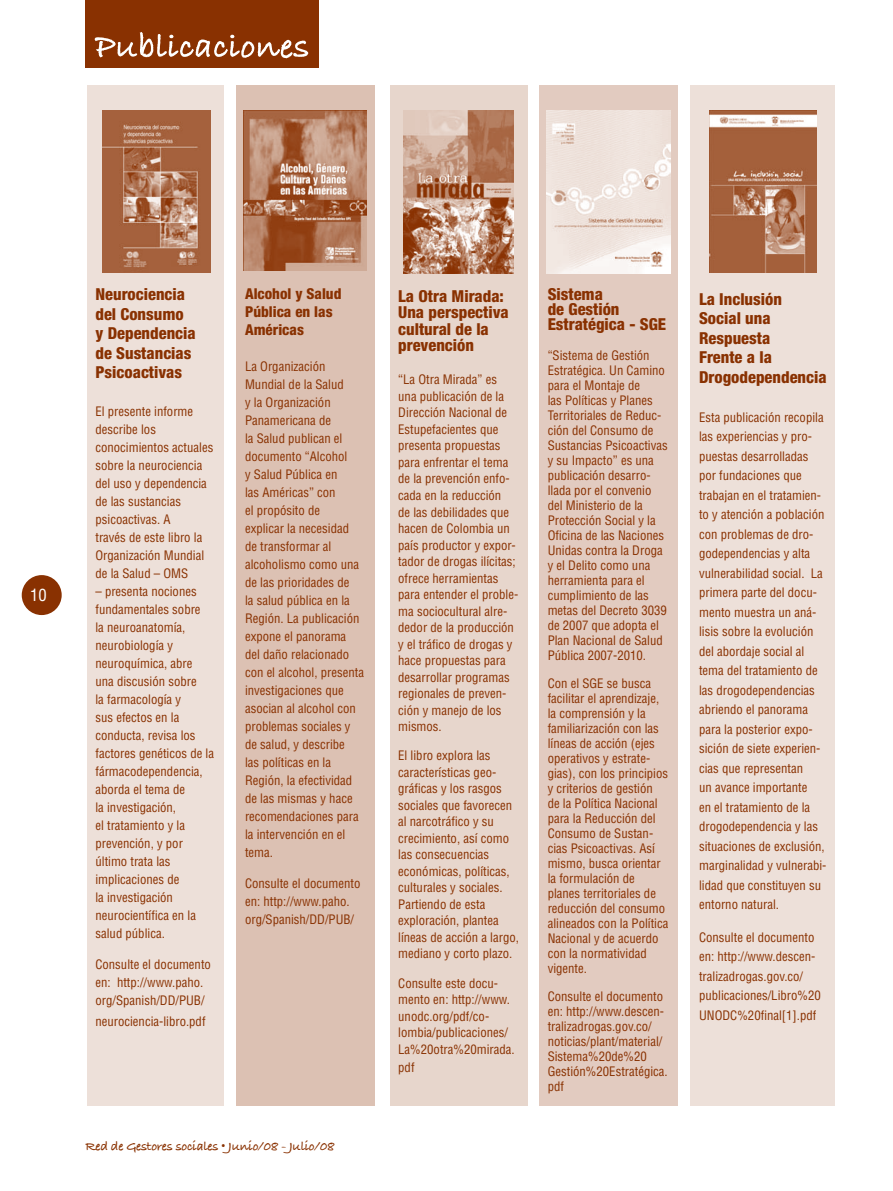
<style>
.page{position:relative;width:893px;height:1191px;background:#fff}
.page>*{position:absolute;margin:0;border:0;box-sizing:border-box;transform-origin:0 0}
.t1{font:800 condensed 16.5px/19.5px "Helvetica Neue LT Std";color:#893101}
.t2{font:condensed 16.5px "Helvetica";color:#fff}
.t3{font:800 condensed 15px/18px "Helvetica Neue LT Std";color:#893101}
.t4{font:13.5px "Bradley Hand ITCTT Bold";letter-spacing:-.02em;color:#893101}
.t5{font:condensed 12.75px/18px "Helvetica";color:#893101}
</style>
<div class="page">
<div style="left:22px;top:575px;width:40px;height:40px;background:#893101;border-radius:50%"></div>
<div style="left:85px;top:0;width:234px;height:67px;background:#893101"></div>
<svg style="left:95px;top:32px;width:213px;height:26px"></svg>
<div style="left:87px;top:85px;width:137px;height:1021px;background:#ede0d9"></div>
<div style="left:237px;top:85px;width:138px;height:1021px;background:#dcc1b3"></div>
<div style="left:390px;top:85px;width:138px;height:1021px;background:#e7d6cc"></div>
<div style="left:539px;top:85px;width:139px;height:1021px;background:#e2cbc0"></div>
<img style="left:403px;top:111px;width:111px;height:162px">
<img style="left:102px;top:111px;width:108px;height:161px">
<div style="left:691px;top:85px;width:144px;height:1021px;background:#ede0d9"></div>
<img style="left:547px;top:111px;width:123px;height:162px">
<img style="left:709px;top:111px;width:107px;height:161px">
<img style="left:243px;top:111px;width:124px;height:159px">
<p class="t2" style="left:30px;top:585px;width:18px">10</p>
<p class="t1" style="left:95px;top:284px;width:102px">Neurociencia del Consumo y Dependencia de Sustancias<br>Psicoactivas</p>
<p class="t5" style="left:95px;top:402px;width:119px">El presente informe describe los conocimientos actuales sobre la neurociencia del uso y dependencia de las sustancias psicoactivas. A<br>través de este libro la<br>Organización Mundial de la Salud – OMS</p>
<p class="t5" style="left:95px;top:582px;width:120px">– presenta nociones fundamentales sobre<br>la neuroanatomía, neurobiología y neuroquímica, abre una discusión sobre<br>la farmacología y<br>sus efectos en la conducta, revisa los factores genéticos de la fármacodependencia, aborda el tema de<br>la investigación,<br>el tratamiento y la prevención, y por último trata las implicaciones de<br>la investigación neurocientífica en la salud pública.</p>
<p class="t5" style="left:95px;top:955px;width:117px">Consulte el documento en: http://www.paho. org/Spanish/DD/PUB/</p>
<p class="t5" style="left:95px;top:1012px;width:112px">neurociencia-libro.pdf</p>
<p class="t3" style="left:245px;top:284px;width:98px">Alcohol y Salud<br>Pública en las<br>Américas</p>
<p class="t5" style="left:245px;top:357px;width:120px">La Organización<br>Mundial de la Salud<br>y la Organización<br>Panamericana de<br>la Salud publican el documento “Alcohol<br>y Salud Pública en<br>las Américas” con<br>el propósito de<br>explicar la necesidad de transformar al alcoholismo como una de las prioridades de<br>la salud pública en la<br>Región. La publicación expone el panorama del daño relacionado con el alcohol, presenta investigaciones que asocian al alcohol con problemas sociales y de salud, y describe<br>las políticas en la<br>Región, la efectividad de las mismas y hace recomendaciones para la intervención en el tema.</p>
<p class="t5" style="left:245px;top:874px;width:117px">Consulte el documento en: http://www.paho. org/Spanish/DD/PUB/</p>
<p class="t4" style="left:86px;top:1136px;width:251px">Red de Gestores sociales • Junio/08 - Julio/08</p>
<p class="t1" style="left:398px;top:287px;width:112px;line-height:16.5px">La Otra Mirada:<br>Una perspectiva cultural de la prevención</p>
<p class="t5" style="left:398px;top:371px;width:122px;line-height:16.5px">“La Otra Mirada” es una publicación de la<br>Dirección Nacional de<br>Estupefacientes que presenta propuestas para enfrentar el tema de la prevención enfo&shy;cada en la reducción<br>de las debilidades que hacen de Colombia un país productor y expor&shy;tador de drogas ilícitas; ofrece herramientas para entender el proble&shy;ma sociocultural alre&shy;dedor de la producción y el tráfico de drogas y hace propuestas para desarrollar programas regionales de preven&shy;ción y manejo de los mismos.</p>
<p class="t5" style="left:398px;top:747px;width:122px;line-height:16.5px">El libro explora las características geo&shy;gráficas y los rasgos sociales que favorecen al narcotráfico y su crecimiento, así como las consecuencias económicas, políticas, culturales y sociales.<br>Partiendo de esta exploración, plantea líneas de acción a largo, mediano y corto plazo.</p>
<p class="t5" style="left:398px;top:974px;width:118px;line-height:16.5px">Consulte este docu&shy;mento en: http://www. unodc.org/pdf/co&shy;lombia/publicaciones/<br>La%20otra%20mirada.</p>
<p class="t5" style="left:398px;top:1058px;width:18px">pdf</p>
<p class="t1" style="left:548px;top:287px;width:120px;line-height:15px">Sistema<br>de Gestión<br>Estratégica - SGE</p>
<p class="t5" style="left:548px;top:348px;width:122px;line-height:15px">“Sistema de Gestión<br>Estratégica. Un Camino para el Montaje de<br>las Políticas y Planes<br>Territoriales de Reduc&shy;ción del Consumo de<br>Sustancias Psicoactivas y su Impacto” es una publicación desarro&shy;llada por el convenio del Ministerio de la<br>Protección Social y la<br>Oficina de las Naciones<br>Unidas contra la Droga y el Delito como una herramienta para el cumplimiento de las metas del Decreto 3039 de 2007 que adopta el<br>Plan Nacional de Salud<br>Pública 2007-2010.</p>
<p class="t5" style="left:548px;top:676px;width:122px;line-height:15px">Con el SGE se busca facilitar el aprendizaje, la comprensión y la familiarización con las líneas de acción (ejes operativos y estrate&shy;gias), con los principios y criterios de gestión<br>de la Política Nacional para la Reducción del<br>Consumo de Sustan&shy;cias Psicoactivas. Así mismo, busca orientar la formulación de planes territoriales de reducción del consumo alineados con la Política<br>Nacional y de acuerdo con la normatividad vigente.</p>
<p class="t5" style="left:548px;top:988px;width:122px;line-height:15px">Consulte el documento en: http://www.descen&shy;tralizadrogas.gov.co/ noticias/plant/material/<br>Sistema%20de%20<br>Gestión%20Estratégica. pdf</p>
<p class="t1" style="left:699px;top:289px;width:129px">La Inclusión<br>Social una<br>Respuesta<br>Frente a la<br>Drogodependencia</p>
<p class="t5" style="left:699px;top:407px;width:129px;line-height:19.5px">Esta publicación recopila las experiencias y pro&shy;puestas desarrolladas por fundaciones que trabajan en el tratamien&shy;to y atención a población con problemas de dro&shy;godependencias y alta vulnerabilidad social. La primera parte del docu&shy;mento muestra un aná&shy;lisis sobre la evolución del abordaje social al tema del tratamiento de las drogodependencias abriendo el panorama para la posterior expo&shy;sición de siete experien&shy;cias que representan<br>un avance importante<br>en el tratamiento de la drogodependencia y las situaciones de exclusión, marginalidad y vulnerabi&shy;lidad que constituyen su entorno natural.</p>
<p class="t5" style="left:699px;top:927px;width:123px;line-height:19.5px">Consulte el documento en: http://www.descen&shy;tralizadrogas.gov.co/ publicaciones/Libro%20<br>UNODC%20final[1].pdf</p>
</div>
